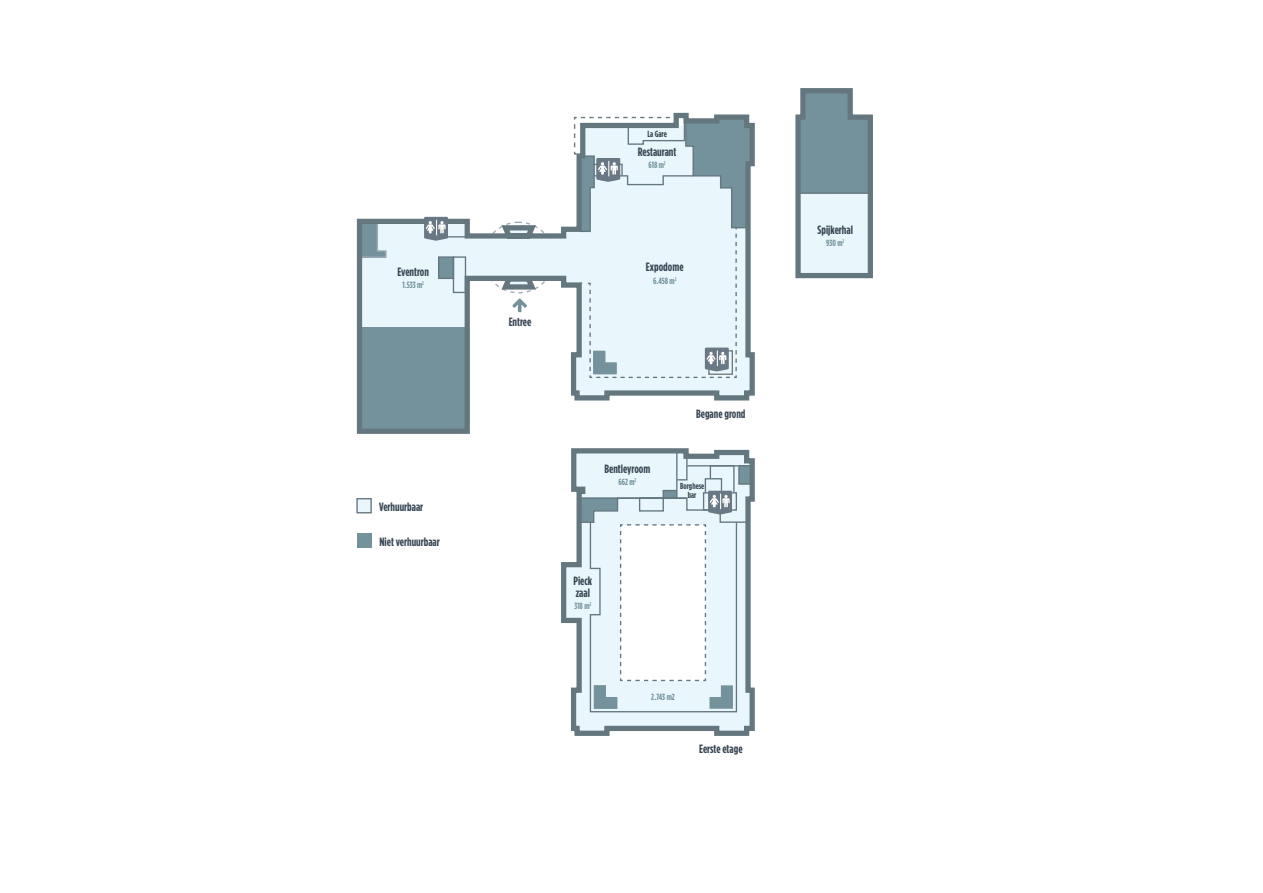
<style>
.page{position:relative;width:1263px;height:893px;background:#fff}
.page>*{position:absolute;margin:0;border:0;box-sizing:border-box;transform-origin:0 0}
.t1{font:700 12px/11.4px "Gotham Condensed";color:#384654}
.t2{font:700 9px "Gotham Condensed";color:#74929c}
.t3{font:700 9px "Gotham Condensed";color:#384654}
.t4{font:700 8.7px/8.7px "Gotham Condensed";color:#384654;text-align:center}
</style>
<div class="page">
<svg style="left:795px;top:88px;width:78px;height:191px"></svg>
<svg style="left:561px;top:448px;width:194px;height:288px"></svg>
<hr style="left:800px;top:192px;width:70px;height:2px;background:#64767e">
<hr style="left:676px;top:452px;width:1px;height:46px;background:#64767e">
<svg style="left:578px;top:456px;width:174px;height:257px"></svg>
<svg style="left:356px;top:112px;width:399px;height:322px"></svg>
<div style="left:356px;top:498px;width:16px;height:15px;background:#e9f7fd;border:1px solid #64767e"></div>
<div style="left:357px;top:533px;width:14px;height:14px;background:#74929c"></div>
<svg style="left:424px;top:217px;width:24px;height:24px"></svg>
<p class="t1" style="left:397px;top:265px;width:33px">Eventron</p>
<p class="t2" style="left:402px;top:280px;width:23px">1.533 m<sup>2</sup></p>
<p class="t1" style="left:379px;top:501px;width:46px">Verhuurbaar</p>
<p class="t1" style="left:379px;top:536px;width:62px">Niet verhuurbaar</p>
<p class="t1" style="left:509px;top:316px;width:24px">Entree</p>
<p class="t3" style="left:647px;top:129px;width:21px">La Gare</p>
<p class="t2" style="left:648px;top:160px;width:19px">618 m<sup>2</sup></p>
<p class="t1" style="left:638px;top:146px;width:40px">Restaurant</p>
<p class="t1" style="left:646px;top:261px;width:39px">Expodome</p>
<p class="t2" style="left:653px;top:275px;width:25px">6.458 m<sup>2</sup></p>
<p class="t1" style="left:604px;top:463px;width:47px">Bentleyroom</p>
<p class="t2" style="left:618px;top:477px;width:19px">662 m<sup>2</sup></p>
<p class="t1" style="left:696px;top:408px;width:51px">Begane grond</p>
<p class="t4" style="left:680px;top:482px;width:26px">Borghese bar</p>
<p class="t1" style="left:573px;top:575px;width:20px">Pieck zaal</p>
<p class="t2" style="left:574px;top:601px;width:18px">318 m<sup>2</sup></p>
<p class="t2" style="left:651px;top:692px;width:25px">2.743 m2</p>
<p class="t1" style="left:699px;top:743px;width:45px">Eerste etage</p>
<p class="t1" style="left:817px;top:224px;width:37px">Spijkerhal</p>
<p class="t2" style="left:826px;top:238px;width:20px">930 m<sup>2</sup></p>
</div>
